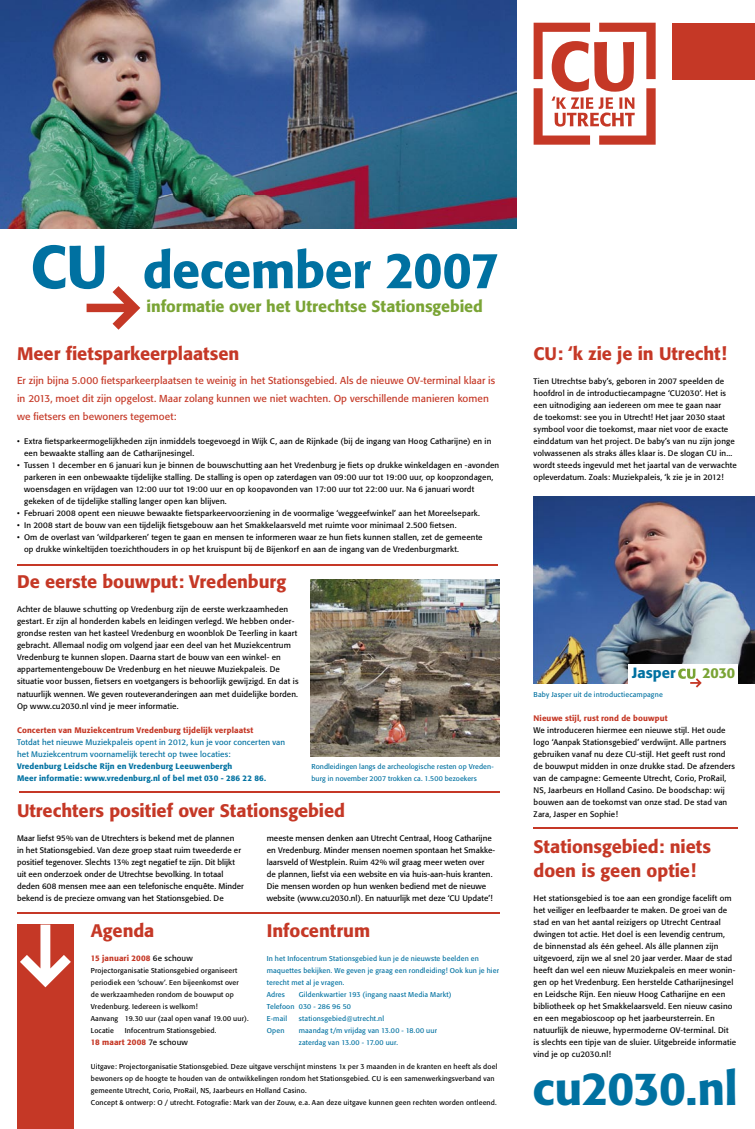
<style>
.page{position:relative;width:755px;height:1129px;background:#fff}
.page>*{position:absolute;margin:0;border:0;box-sizing:border-box;transform-origin:0 0}
.t1{font:500 50px "Formata";letter-spacing:-.01em;color:#0071a1}
.t2{font:500 46px "Formata";letter-spacing:-.015em;color:#0071a1}
.t3{font:500 18px/24px "Formata";color:#c53826}
.t4{font:500 16px "Formata";color:#7aa435}
.t5{font:500 14.8px "Formata";color:#0071a1}
.t6{font:500 14.3px "Formata";color:#7aa435}
.t7{font:10px/18px "Formata";letter-spacing:.005em;color:#c53826}
.t8{font:8px/12px "Formata";letter-spacing:.015em;color:#000}
.t9{font:500 8px "Formata";letter-spacing:.015em;color:#c53826}
.t10{font:8px/12px "Formata";letter-spacing:.015em;color:#0071a1}
.t11{font:500 8px/12px "Formata";letter-spacing:.015em;color:#0071a1}
.t12{font:7px/12px "Formata";letter-spacing:.02em;color:#000}
.t13{font:7px/12px "Formata";letter-spacing:.015em;color:#0071a1}
.s1{font-size:60px}
.s2{font-weight:400;color:#000}
</style>
<div class="page">
<img style="left:0;top:0;width:516px;height:228px">
<svg style="left:533px;top:23px;width:122px;height:122px"></svg>
<img style="left:533px;top:496px;width:221px;height:187px">
<div style="left:627px;top:664px;width:110px;height:26px;background:#fff"></div>
<svg style="left:678px;top:668px;width:23px;height:19px"></svg>
<img style="left:310px;top:579px;width:189px;height:177px">
<div style="left:672px;top:23px;width:82px;height:57px;background:#c53826"></div>
<div style="left:17px;top:924px;width:57px;height:204px;background:#c53826"></div>
<svg style="left:20px;top:924px;width:51px;height:63px"></svg>
<svg style="left:86px;top:286px;width:54px;height:43px"></svg>
<hr style="left:17px;top:912px;width:482px;height:1px;background:#c53826">
<hr style="left:19px;top:791px;width:480px;height:1px;background:#c53826">
<hr style="left:17px;top:564px;width:480px;height:1px;background:#c53826">
<hr style="left:533px;top:827px;width:204px;height:1px;background:#c53826">
<h1 class="t1" style="left:30px;top:240px;width:470px"><span class="s1">CU</span> december 2007</h1>
<h3 class="t4" style="left:146px;top:297px;width:338px">informatie over het Utrechtse Stationsgebied</h3>
<h3 class="t3" style="left:17px;top:342px;width:224px">Meer fietsparkeerplaatsen</h3>
<p class="t7" style="left:17px;top:371px;width:479px">Er zijn bijna 5.000 fietsparkeerplaatsen te weinig in het Stationsgebied. Als de nieuwe OV-terminal klaar is in 2013, moet dit zijn opgelost. Maar zolang kunnen we niet wachten. Op verschillende manieren komen we fietsers en bewoners tegemoet:</p>
<p class="t8" style="left:24px;top:435px;width:468px;text-indent:-7px">• Extra fietsparkeermogelijkheden zijn inmiddels toegevoegd in Wijk C, aan de Rijnkade (bij de ingang van Hoog Catharijne) en in een bewaakte stalling aan de Catharijnesingel.</p>
<p class="t8" style="left:24px;top:459px;width:476px;text-indent:-7px">• Tussen 1 december en 6 januari kun je binnen de bouwschutting aan het Vredenburg je fiets op drukke winkeldagen en -avonden parkeren in een onbewaakte tijdelijke stalling. De stalling is open op zaterdagen van 09:00 uur tot 19:00 uur, op koopzondagen, woensdagen en vrijdagen van 12:00 uur tot 19:00 uur en op koopavonden van 17:00 uur tot 22:00 uur. Na 6 januari wordt gekeken of de tijdelijke stalling langer open kan blijven.</p>
<p class="t8" style="left:17px;top:507px;width:464px">• Februari 2008 opent een nieuwe bewaakte fietsparkeervoorziening in de voormalige ‘weggeefwinkel’ aan het Moreelsepark.</p>
<p class="t8" style="left:17px;top:519px;width:440px">• In 2008 start de bouw van een tijdelijk fietsgebouw aan het Smakkelaarsveld met ruimte voor minimaal 2.500 fietsen.</p>
<p class="t8" style="left:24px;top:531px;width:459px;text-indent:-7px">• Om de overlast van ‘wildparkeren’ tegen te gaan en mensen te informeren waar ze hun fiets kunnen stallen, zet de gemeente op drukke winkeltijden toezichthouders in op het kruispunt bij de Bijenkorf en aan de ingang van de Vredenburgmarkt.</p>
<h3 class="t3" style="left:17px;top:570px;width:270px">De eerste bouwput: Vredenburg</h3>
<p class="t8" style="left:17px;top:603px;width:283px">Achter de blauwe schutting op Vredenburg zijn de eerste werkzaamheden gestart. Er zijn al honderden kabels en leidingen verlegd. We hebben onder&shy;grondse resten van het kasteel Vredenburg en woonblok De Teerling in kaart gebracht. Allemaal nodig om volgend jaar een deel van het Muziekcentrum Vredenburg te kunnen slopen. Daarna start de bouw van een winkel- en appartementengebouw De Vredenburg en het nieuwe Muziekpaleis. De situatie voor bussen, fietsers en voetgangers is behoorlijk gewijzigd. En dat is natuurlijk wennen. We geven routeveranderingen aan met duidelijke borden.<br>Op www.cu2030.nl vind je meer informatie.</p>
<p class="t9" style="left:17px;top:724px;width:237px">Concerten van Muziekcentrum Vredenburg tijdelijk verplaatst</p>
<p class="t10" style="left:17px;top:735px;width:269px">Totdat het nieuwe Muziekpaleis opent in 2012, kun je voor concerten van het Muziekcentrum voornamelijk terecht op twee locaties:</p>
<p class="t11" style="left:17px;top:759px;width:250px">Vredenburg Leidsche Rijn en Vredenburg Leeuwenbergh<br>Meer informatie: www.vredenburg.nl of bel met 030 - 286 22 86.</p>
<p class="t13" style="left:311px;top:760px;width:183px">Rondleidingen langs de archeologische resten op Vreden&shy;burg in november 2007 trokken ca. 1.500 bezoekers</p>
<h3 class="t3" style="left:17px;top:798px;width:329px">Utrechters positief over Stationsgebied</h3>
<p class="t8" style="left:17px;top:831px;width:228px">Maar liefst 95% van de Utrechters is bekend met de plannen<br>in het Stationsgebied. Van deze groep staat ruim tweederde er positief tegenover. Slechts 13% zegt negatief te zijn. Dit blijkt uit een onderzoek onder de Utrechtse bevolking. In totaal deden 608 mensen mee aan een telefonische enquête. Minder bekend is de precieze omvang van het Stationsgebied. De</p>
<p class="t8" style="left:266px;top:831px;width:230px">meeste mensen denken aan Utrecht Centraal, Hoog Catharijne en Vredenburg. Minder mensen noemen spontaan het Smakke&shy;laarsveld of Westplein. Ruim 42% wil graag meer weten over de plannen, liefst via een website en via huis-aan-huis kranten.<br>Die mensen worden op hun wenken bediend met de nieuwe website (www.cu2030.nl). En natuurlijk met deze ‘CU Update’!</p>
<h3 class="t3" style="left:91px;top:918px;width:65px">Agenda</h3>
<p class="t9" style="left:91px;top:952px;width:103px">15 januari 2008 <span class="s2">6e schouw</span></p>
<p class="t12" style="left:91px;top:964px;width:159px">Projectorganisatie Stationsgebied organiseert periodiek een ‘schouw’. Een bijeenkomst over<br>de werkzaamheden rondom de bouwput op Vredenburg. Iedereen is welkom!<br>Aanvang 19.30 uur (zaal open vanaf 19.00 uur).<br>Locatie</p>
<p class="t12" style="left:125px;top:1024px;width:93px">Infocentrum Stationsgebied.</p>
<p class="t9" style="left:91px;top:1036px;width:98px">18 maart 2008 <span class="s2">7e schouw</span></p>
<h3 class="t3" style="left:266px;top:918px;width:105px">Infocentrum</h3>
<p class="t13" style="left:266px;top:952px;width:234px">In het Infocentrum Stationsgebied kun je de nieuwste beelden en maquettes bekijken. We geven je graag een rondleiding! Ook kun je hier terecht met al je vragen.<br>Adres</p>
<p class="t13" style="left:266px;top:988px;width:186px;text-indent:32px">Gildenkwartier 193 (ingang naast Media Markt)<br>Telefoon 030 - 286 96 50<br>E-mail</p>
<p class="t13" style="left:298px;top:1012px;width:87px">stationsgebied@utrecht.nl</p>
<p class="t13" style="left:266px;top:1024px;width:19px">Open</p>
<p class="t13" style="left:298px;top:1024px;width:139px">maandag t/m vrijdag van 13.00 - 18.00 uur zaterdag van 13.00 - 17.00 uur.</p>
<p class="t12" style="left:91px;top:1060px;width:408px">Uitgave: Projectorganisatie Stationsgebied. Deze uitgave verschijnt minstens 1x per 3 maanden in de kranten en heeft als doel bewoners op de hoogte te houden van de ontwikkelingen rondom het Stationsgebied. CU is een samenwerkingsverband van gemeente Utrecht, Corio, ProRail, NS, Jaarbeurs en Holland Casino.<br>Concept &amp; ontwerp: O / utrecht. Fotografie: Mark van der Zouw, e.a. Aan deze uitgave kunnen geen rechten worden ontleend.</p>
<h3 class="t3" style="left:533px;top:342px;width:194px">CU: ‘k zie je in Utrecht!</h3>
<p class="t8" style="left:533px;top:375px;width:204px">Tien Utrechtse baby’s, geboren in 2007 speelden de hoofdrol in de introductiecampagne ‘CU2030’. Het is een uitnodiging aan iedereen om mee te gaan naar<br>de toekomst: see you in Utrecht! Het jaar 2030 staat symbool voor die toekomst, maar niet voor de exacte einddatum van het project. De baby’s van nu zijn jonge volwassenen als straks álles klaar is. De slogan CU in... wordt steeds ingevuld met het jaartal van de verwachte opleverdatum. Zoals: Muziekpaleis, ‘k zie je in 2012!</p>
<h3 class="t5" style="left:631px;top:664px;width:45px">Jasper</h3>
<h3 class="t6" style="left:701px;top:664px;width:34px">2030</h3>
<p class="t13" style="left:533px;top:688px;width:131px">Baby Jasper uit de introductiecampagne</p>
<p class="t9" style="left:533px;top:712px;width:135px">Nieuwe stijl, rust rond de bouwput</p>
<p class="t8" style="left:533px;top:723px;width:203px">We introduceren hiermee een nieuwe stijl. Het oude logo ‘Aanpak Stationsgebied’ verdwijnt. Alle partners gebruiken vanaf nu deze CU-stijl. Het geeft rust rond de bouwput midden in onze drukke stad. De afzenders van de campagne: Gemeente Utrecht, Corio, ProRail, NS, Jaarbeurs en Holland Casino. De boodschap: wij bouwen aan de toekomst van onze stad. De stad van Zara, Jasper en Sophie!</p>
<h3 class="t3" style="left:533px;top:834px;width:179px">Stationsgebied: niets doen is geen optie!</h3>
<p class="t8" style="left:533px;top:891px;width:204px">Het stationsgebied is toe aan een grondige facelift om het veiliger en leefbaarder te maken. De groei van de stad en van het aantal reizigers op Utrecht Centraal dwingen tot actie. Het doel is een levendig centrum,<br>de binnenstad als één geheel. Als álle plannen zijn uitgevoerd, zijn we al snel 20 jaar verder. Maar de stad heeft dan wel een nieuw Muziekpaleis en meer wonin&shy;gen op het Vredenburg. Een herstelde Catharijnesingel en Leidsche Rijn. Een nieuw Hoog Catharijne en een bibliotheek op het Smakkelaarsveld. Een nieuw casino en een megabioscoop op het jaarbeursterrein. En natuurlijk de nieuwe, hypermoderne OV-terminal. Dit is slechts een tipje van de sluier. Uitgebreide informatie vind je op cu2030.nl!</p>
<h2 class="t2" style="left:532px;top:1060px;width:207px">cu2030.nl</h2>
</div>
